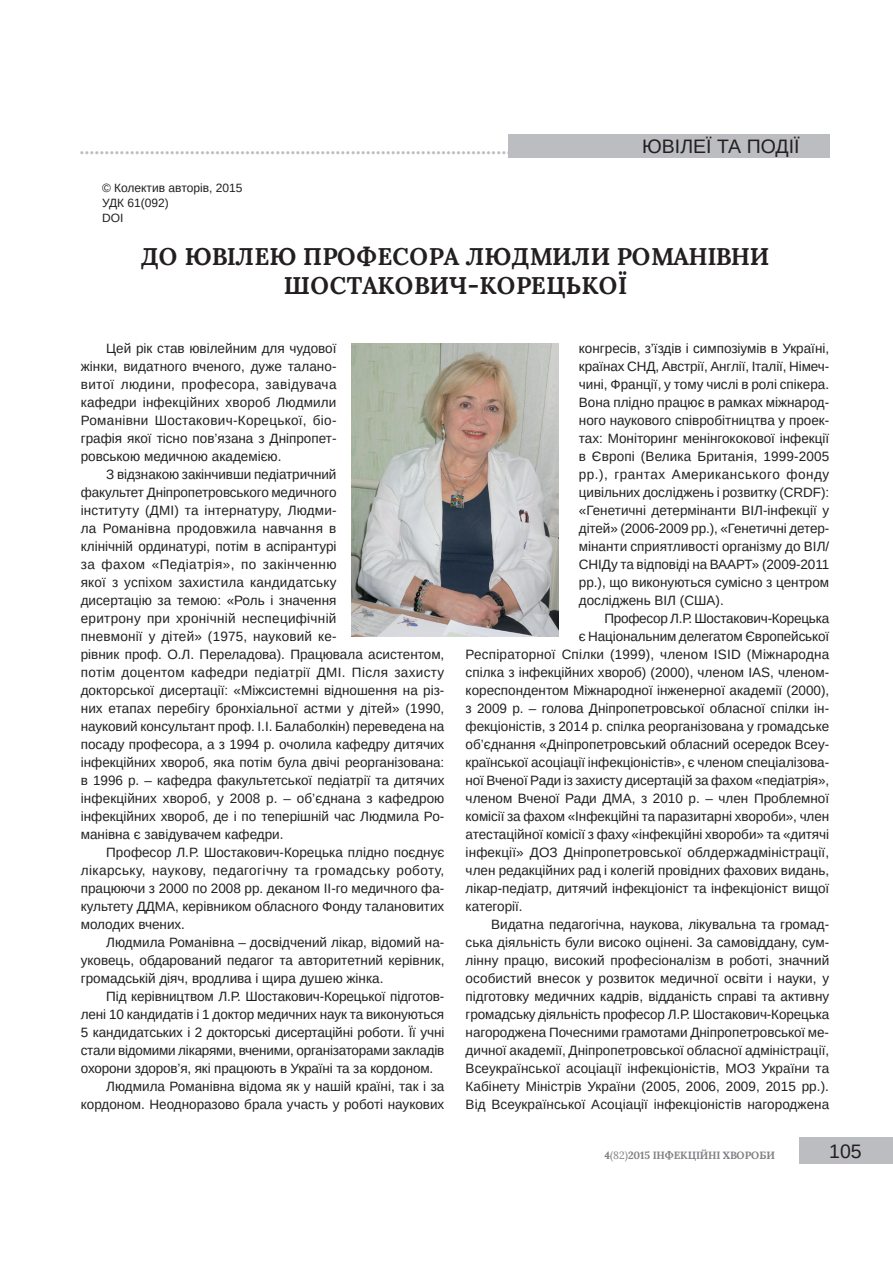
<style>
.page{position:relative;width:893px;height:1263px;background:#fff}
.page>*{position:absolute;margin:0;border:0;box-sizing:border-box;transform-origin:0 0}
.t1{font:700 24px/28.8px "Lora";letter-spacing:.01em;color:#231f20;text-align:center}
.t2{font:19.5px "Arimo";color:#231f20}
.t3{font:700 18px "Baltica";color:#bcbdc0}
.t4{font:13.5px/18px "Arimo";color:#231f20;text-align:justify}
.t5{font:12px/15px "Arimo";color:#231f20}
.t6{font:700 10.5px "Lora";color:#808285}
.s1{font-weight:400}
</style>
<div class="page">
<div style="left:508px;top:134px;width:321px;height:23px;background:#bcbdc0"></div>
<div style="left:799px;top:1137px;width:94px;height:27px;background:#bcbdc0"></div>
<img style="left:352px;top:343px;width:206px;height:294px">
<h3 class="t3" style="left:79px;top:138px;width:433px">......................................................................................</h3>
<h2 class="t2" style="left:642px;top:134px;width:159px">ЮВІЛЕЇ ТА ПОДІЇ</h2>
<p class="t5" style="left:102px;top:180px;width:142px">© Колектив авторів, 2015<br>УДК 61(092)<br>DOI</p>
<h1 class="t1" style="left:141px;top:242px;width:630px">ДО ЮВІЛЕЮ ПРОФЕСОРА ЛЮДМИЛИ РОМАНІВНИ<br>ШОСТАКОВИЧ-КОРЕЦЬКОЇ</h1>
<p class="t4" style="left:81px;top:340px;width:257px;text-indent:26px">Цей рік став ювілейним для чудової жінки, видатного вченого, дуже талано&shy;витої людини, професора, завідувача кафедри інфекційних хвороб Людмили Романівни Шостакович-Корецької, біо&shy;графія якої тісно пов’язана з Дніпропет&shy;ровською медичною академією.</p>
<p class="t4" style="left:81px;top:466px;width:365px;text-align:left;text-indent:26px">З відзнакою закінчивши педіатричний<br>факультет Дніпропетровського медичного<br>інституту (ДМІ) та інтернатуру, Людми-<br>ла Романівна продовжила навчання в<br>клінічній ординатурі, потім в аспірантурі<br>за фахом «Педіатрія», по закінченню<br>якої з успіхом захистила кандидатську<br>дисертацію за темою: «Роль і значення<br>еритрону при хронічній неспецифічній<br>пневмонії у дітей» (1975, науковий ке-<br>рівник проф. О.Л. Переладова). Працювала асистентом, потім доцентом кафедри педіатрії ДМІ. Після захисту докторської дисертації: «Міжсистемні відношення на різ&shy;них етапах перебігу бронхіальної астми у дітей» (1990, науковий консультант проф. І.І. Балаболкін) переведена на посаду професора, а з 1994 р. очолила кафедру дитячих інфекційних хвороб, яка потім була двічі реорганізована: в 1996 р. – кафедра факультетської педіатрії та дитячих інфекційних хвороб, у 2008 р. – об’єднана з кафедрою інфекційних хвороб, де і по теперішній час Людмила Ро&shy;манівна є завідувачем кафедри.</p>
<p class="t4" style="left:81px;top:844px;width:365px;text-indent:26px">Професор Л.Р. Шостакович-Корецька плідно поєднує лікарську, наукову, педагогічну та громадську роботу, працюючи з 2000 по 2008 рр. деканом ІІ-го медичного фа&shy;культету ДДМА, керівником обласного Фонду талановитих молодих вчених.</p>
<p class="t4" style="left:81px;top:934px;width:365px;text-indent:26px">Людмила Романівна – досвідчений лікар, відомий на&shy;уковець, обдарований педагог та авторитетний керівник, громадській діяч, вродлива і щира душею жінка.</p>
<p class="t4" style="left:106px;top:988px;width:340px">Під керівництвом Л.Р. Шостакович-Корецької підготов-</p>
<p class="t4" style="left:81px;top:1006px;width:365px">лені 10 кандидатів і 1 доктор медичних наук та виконуються</p>
<p class="t4" style="left:81px;top:1024px;width:365px">5 кандидатських і 2 докторські дисертаційні роботи. Її учні</p>
<p class="t4" style="left:81px;top:1042px;width:365px">стали відомими лікарями, вченими, організаторами закладів</p>
<p class="t4" style="left:81px;top:1060px;width:354px">охорони здоров’я, які працюють в Україні та за кордоном.</p>
<p class="t4" style="left:106px;top:1078px;width:340px">Людмила Романівна відома як у нашій країні, так і за</p>
<p class="t4" style="left:81px;top:1096px;width:365px">кордоном. Неодноразово брала участь у роботі наукових</p>
<p class="t4" style="left:579px;top:340px;width:252px">конгресів, з’їздів і симпозіумів в Україні, країнах СНД, Австрії, Англії, Італії, Німеч&shy;чині, Франції, у тому числі в ролі спікера.<br>Вона плідно працює в рамках міжнарод&shy;ного наукового співробітництва у проек&shy;тах: Моніторинг менінгококової інфекції в Європі (Велика Британія, 1999-2005 рр.), грантах Американського фонду цивільних досліджень і розвитку (CRDF): «Генетичні детермінанти ВІЛ-інфекції у дітей» (2006-2009 рр.), «Генетичні детер&shy;мінанти сприятливості організму до ВІЛ/ СНІДу та відповіді на ВААРТ» (2009-2011 рр.), що виконуються сумісно з центром досліджень ВІЛ (США).</p>
<p class="t4" style="left:604px;top:610px;width:226px">Професор Л.Р. Шостакович-Корецька</p>
<p class="t4" style="left:579px;top:628px;width:252px">є Національним делегатом Європейської</p>
<p class="t4" style="left:466px;top:646px;width:365px">Респіраторної Спілки (1999), членом ISID (Міжнародна</p>
<p class="t4" style="left:466px;top:664px;width:365px">спілка з інфекційних хвороб) (2000), членом IAS, членом-</p>
<p class="t4" style="left:466px;top:682px;width:365px">кореспондентом Міжнародної інженерної академії (2000),</p>
<p class="t4" style="left:466px;top:700px;width:365px">з 2009 р. – голова Дніпропетровської обласної спілки ін-</p>
<p class="t4" style="left:466px;top:718px;width:365px">фекціоністів, з 2014 р. спілка реорганізована у громадське</p>
<p class="t4" style="left:466px;top:736px;width:365px">об’єднання «Дніпропетровський обласний осередок Всеу-</p>
<p class="t4" style="left:466px;top:754px;width:365px">країнської асоціації інфекціоністів», є членом спеціалізова-</p>
<p class="t4" style="left:466px;top:772px;width:365px">ної Вченої Ради із захисту дисертацій за фахом «педіатрія»,</p>
<p class="t4" style="left:466px;top:790px;width:365px">членом Вченої Ради ДМА, з 2010 р. – член Проблемної</p>
<p class="t4" style="left:466px;top:808px;width:365px">комісії за фахом «Інфекційні та паразитарні хвороби», член</p>
<p class="t4" style="left:466px;top:826px;width:365px">атестаційної комісії з фаху «інфекційні хвороби» та «дитячі</p>
<p class="t4" style="left:466px;top:844px;width:365px">інфекції» ДОЗ Дніпропетровської облдержадміністрації,</p>
<p class="t4" style="left:466px;top:862px;width:365px">член редакційних рад і колегій провідних фахових видань,</p>
<p class="t4" style="left:466px;top:880px;width:365px">лікар-педіатр, дитячий інфекціоніст та інфекціоніст вищої</p>
<p class="t4" style="left:466px;top:898px;width:59px">категорії.</p>
<p class="t4" style="left:491px;top:915px;width:340px">Видатна педагогічна, наукова, лікувальна та громад-</p>
<p class="t4" style="left:466px;top:933px;width:365px">ська діяльність були високо оцінені. За самовіддану, сум-</p>
<p class="t4" style="left:466px;top:951px;width:365px">лінну працю, високий професіоналізм в роботі, значний</p>
<p class="t4" style="left:466px;top:969px;width:365px">особистий внесок у розвиток медичної освіти і науки, у</p>
<p class="t4" style="left:466px;top:987px;width:365px">підготовку медичних кадрів, відданість справі та активну</p>
<p class="t4" style="left:466px;top:1005px;width:365px">громадську діяльність професор Л.Р. Шостакович-Корецька</p>
<p class="t4" style="left:466px;top:1023px;width:365px">нагороджена Почесними грамотами Дніпропетровської ме-</p>
<p class="t4" style="left:466px;top:1041px;width:365px">дичної академії, Дніпропетровської обласної адміністрації,</p>
<p class="t4" style="left:466px;top:1059px;width:365px">Всеукраїнської асоціації інфекціоністів, МОЗ України та</p>
<p class="t4" style="left:466px;top:1077px;width:365px">Кабінету Міністрів України (2005, 2006, 2009, 2015 рр.).</p>
<p class="t4" style="left:466px;top:1095px;width:365px">Від Всеукраїнської Асоціації інфекціоністів нагороджена</p>
<p class="t6" style="left:604px;top:1149px;width:172px">4<span class="s1">(82)</span>2015 ІНФЕКЦІЙНІ ХВОРОБИ</p>
<h2 class="t2" style="left:829px;top:1139px;width:34px">105</h2>
</div>
